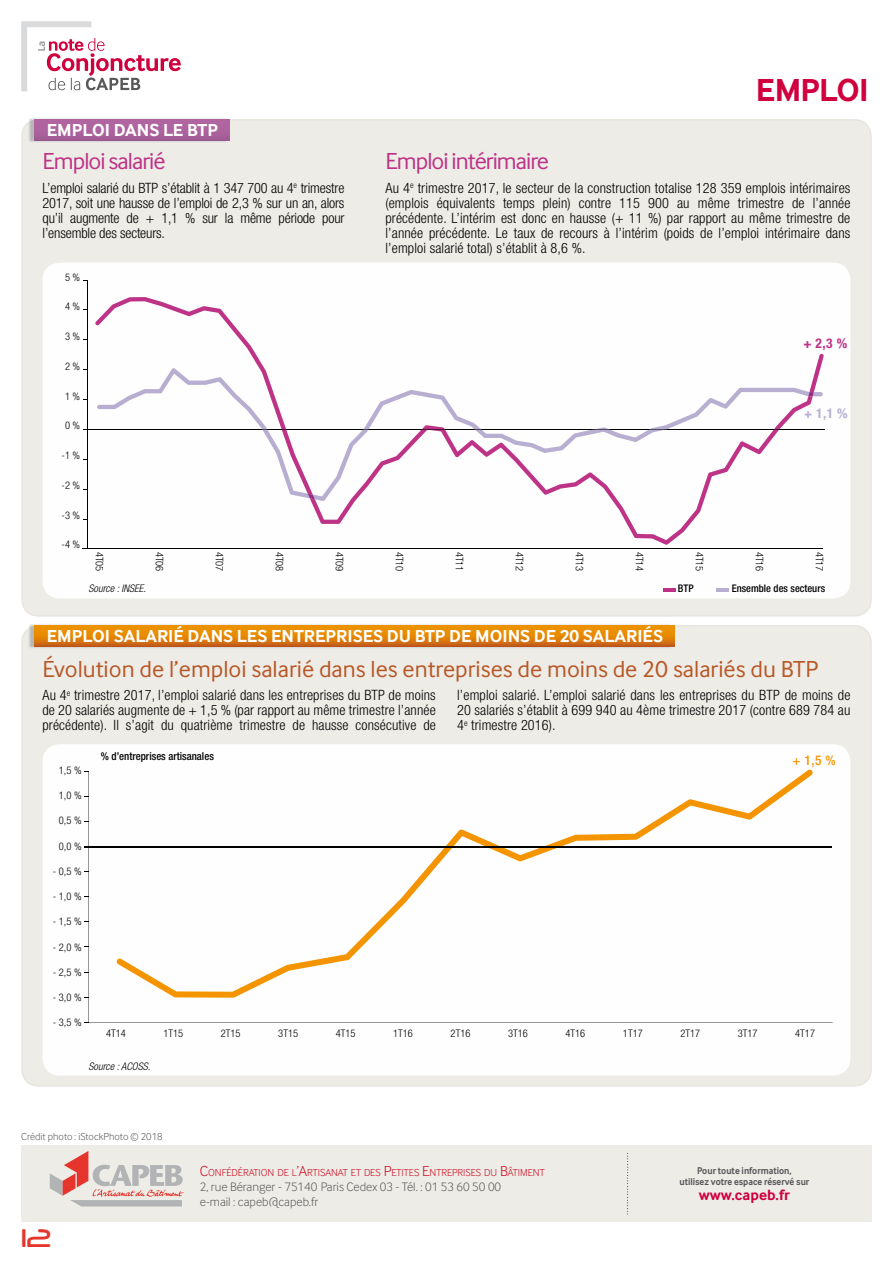
<style>
.page{position:relative;width:893px;height:1263px;background:#fff}
.page>*{position:absolute;margin:0;border:0;box-sizing:border-box;transform-origin:0 0}
.t1{font:700 33px "Inter Face";letter-spacing:-.02em;color:#cf003d}
.t2{font:30px "Neuropol";color:#e5352c}
.t3{font:24px "Inter Face";color:#b85827}
.t4{font:24px "Inter Face";letter-spacing:-.04em;color:#bf3187}
.t5{font:700 18px "Inter Face";color:#fff}
.t6{font:700 15.45px "Inter Face";color:#cf003d}
.t7{font:300 condensed 14.25px/15px "Helvetica Neue LT Std";letter-spacing:.01em;color:#000;text-align:justify}
.t8{font:500 condensed 13.5px "Helvetica Neue LT Std";color:#f39400}
.t9{font:700 condensed 13.5px "Helvetica Neue LT Std";color:#b8afd3}
.t10{font:700 condensed 13.5px "Helvetica Neue LT Std";color:#bf3187}
.t11{font:300 12.75px/15px "Inter Face";color:#58585a}
.t12{font:500 condensed 10.95px "Helvetica Neue LT Std";color:#000}
.t13{font:300 condensed 10.5px "Helvetica Neue LT Std";color:#000}
.t14{font:300 10.5px "Inter Face";color:#cd071e}
.t15{font:300 10.5px "Inter Face";color:#58585a}
.t16{font:italic 300 condensed 10.5px "Helvetica Neue LT Std";color:#000}
.t17{font:500 condensed 10.5px "Helvetica Neue LT Std";color:#000}
.t18{font:700 10.2px/12px "Inter Face";color:#58585a;text-align:center;scale:.9 1}
.s1{font-size:15px}
</style>
<div class="page">
<div style="left:21px;top:625px;width:851px;height:462px;background:#edece7"></div>
<div style="left:21px;top:1145px;width:851px;height:76px;background:#edece7"></div>
<svg style="left:627px;top:1153px;width:1px;height:61px"></svg>
<svg style="left:50px;top:1151px;width:134px;height:55px"></svg>
<svg style="left:21px;top:21px;width:160px;height:70px"></svg>
<div style="left:43px;top:744px;width:807px;height:331px;background:#fefefe;border-radius:17px"></div>
<div style="left:21px;top:119px;width:851px;height:498px;background:#edece7"></div>
<img style="left:28px;top:124px;width:198px;height:19px">
<img style="left:28px;top:119px;width:6px;height:5px">
<div style="left:34px;top:119px;width:195px;height:22px;background:linear-gradient(to right,#ab629c,#ab619c)"></div>
<img style="left:28px;top:630px;width:643px;height:19px">
<div style="left:34px;top:625px;width:640px;height:22px;background:linear-gradient(to bottom,#f7a000,#cc6614)"></div>
<svg style="left:43px;top:263px;width:807px;height:335px"></svg>
<hr style="left:87px;top:280px;width:1px;height:268px;background:#000">
<hr style="left:83px;top:429px;width:741px;height:1px;background:#000">
<hr style="left:83px;top:549px;width:740px;height:1px;background:#000">
<hr style="left:663px;top:588px;width:12px;height:4px;background:#bf3187">
<hr style="left:716px;top:588px;width:13px;height:4px;background:#b8afd3">
<svg style="left:88px;top:772px;width:745px;height:251px"></svg>
<svg style="left:95px;top:297px;width:729px;height:248px"></svg>
<svg style="left:97px;top:368px;width:726px;height:133px"></svg>
<svg style="left:262px;top:429px;width:46px;height:1px"></svg>
<svg style="left:308px;top:392px;width:506px;height:107px"></svg>
<svg style="left:116px;top:769px;width:697px;height:229px"></svg>
<hr style="left:84px;top:846px;width:748px;height:1px;background:#000">
<p class="t5" style="left:47px;top:119px;width:173px">EMPLOI DANS LE BTP</p>
<h1 class="t1" style="left:756px;top:70px;width:115px">EMPLOI</h1>
<h3 class="t4" style="left:43px;top:148px;width:125px">Emploi salarié</h3>
<p class="t7" style="left:43px;top:180px;width:303px">L’emploi salarié du BTP s’établit à 1 347 700 au 4<sup>e</sup> trimestre 2017, soit une hausse de l’emploi de 2,3 % sur un an, alors qu’il augmente de + 1,1 % sur la même période pour l’ensemble des secteurs.</p>
<p class="t13" style="left:65px;top:271px;width:17px">5 %</p>
<p class="t13" style="left:65px;top:301px;width:17px">4 %</p>
<p class="t13" style="left:65px;top:330px;width:17px">3 %</p>
<p class="t13" style="left:65px;top:360px;width:17px">2 %</p>
<p class="t13" style="left:65px;top:390px;width:17px">1 %</p>
<p class="t13" style="left:65px;top:420px;width:17px">0 %</p>
<p class="t13" style="left:62px;top:449px;width:20px">-1 %</p>
<p class="t13" style="left:62px;top:479px;width:20px">-2 %</p>
<p class="t13" style="left:62px;top:509px;width:20px">-3 %</p>
<p class="t13" style="left:62px;top:539px;width:20px">-4 %</p>
<p class="t13" style="left:105px;top:551px;width:21px;rotate:90deg">4T05</p>
<p class="t13" style="left:165px;top:551px;width:21px;rotate:90deg">4T06</p>
<p class="t13" style="left:225px;top:551px;width:21px;rotate:90deg">4T07</p>
<p class="t13" style="left:285px;top:551px;width:21px;rotate:90deg">4T08</p>
<p class="t13" style="left:345px;top:551px;width:21px;rotate:90deg">4T09</p>
<p class="t13" style="left:405px;top:551px;width:21px;rotate:90deg">4T10</p>
<p class="t13" style="left:465px;top:551px;width:21px;rotate:90deg">4T11</p>
<p class="t13" style="left:525px;top:551px;width:21px;rotate:90deg">4T12</p>
<p class="t13" style="left:585px;top:551px;width:21px;rotate:90deg">4T13</p>
<p class="t13" style="left:645px;top:551px;width:21px;rotate:90deg">4T14</p>
<p class="t13" style="left:705px;top:551px;width:21px;rotate:90deg">4T15</p>
<p class="t13" style="left:765px;top:551px;width:21px;rotate:90deg">4T16</p>
<p class="t13" style="left:825px;top:551px;width:21px;rotate:90deg">4T17</p>
<p class="t16" style="left:89px;top:583px;width:59px">Source : INSEE.</p>
<p class="t17" style="left:678px;top:582px;width:17px">BTP</p>
<p class="t17" style="left:732px;top:582px;width:95px">Ensemble des secteurs</p>
<h3 class="t4" style="left:385px;top:148px;width:165px">Emploi intérimaire</h3>
<p class="t7" style="left:385px;top:180px;width:467px">Au 4<sup>e</sup> trimestre 2017, le secteur de la construction totalise 128 359 emplois intérimaires (emplois équivalents temps plein) contre 115 900 au même trimestre de l’année précédente. L’intérim est donc en hausse (+ 11 %) par rapport au même trimestre de l’année précédente. Le taux de recours à l’intérim (poids de l’emploi intérimaire dans l’emploi salarié total) s’établit à 8,6 %.</p>
<p class="t10" style="left:803px;top:335px;width:45px">+ 2,3 %</p>
<p class="t9" style="left:804px;top:405px;width:45px">+ 1,1 %</p>
<p class="t5" style="left:47px;top:625px;width:618px">EMPLOI SALARIÉ DANS LES ENTREPRISES DU BTP DE MOINS DE 20 SALARIÉS</p>
<h3 class="t3" style="left:43px;top:655px;width:777px">Évolution de l’emploi salarié dans les entreprises de moins de 20 salariés du BTP</h3>
<p class="t7" style="left:43px;top:688px;width:395px">Au 4<sup>e</sup> trimestre 2017, l’emploi salarié dans les entreprises du BTP de moins de 20 salariés augmente de + 1,5 % (par rapport au même trimestre l’année précédente). Il s’agit du quatrième trimestre de hausse consécutive de</p>
<p class="t7" style="left:457px;top:688px;width:395px">l’emploi salarié. L’emploi salarié dans les entreprises du BTP de moins de 20 salariés s’établit à 699 940 au 4ème trimestre 2017 (contre 689 784 au 4<sup>e</sup> trimestre 2016).</p>
<p class="t13" style="left:59px;top:764px;width:24px">1,5 %</p>
<p class="t13" style="left:59px;top:789px;width:24px">1,0 %</p>
<p class="t13" style="left:59px;top:814px;width:24px">0,5 %</p>
<p class="t13" style="left:59px;top:840px;width:24px">0,0 %</p>
<p class="t13" style="left:53px;top:865px;width:30px">- 0,5 %</p>
<p class="t13" style="left:53px;top:890px;width:30px">- 1,0 %</p>
<p class="t13" style="left:53px;top:915px;width:30px">- 1,5 %</p>
<p class="t13" style="left:53px;top:941px;width:30px">- 2,0 %</p>
<p class="t13" style="left:53px;top:966px;width:30px">- 2,5 %</p>
<p class="t13" style="left:53px;top:991px;width:30px">- 3,0 %</p>
<p class="t13" style="left:53px;top:1017px;width:30px">- 3,5 %</p>
<p class="t12" style="left:101px;top:750px;width:115px">% d’entreprises artisanales</p>
<p class="t8" style="left:792px;top:752px;width:45px">+ 1,5 %</p>
<p class="t13" style="left:106px;top:1027px;width:21px">4T14</p>
<p class="t13" style="left:163px;top:1027px;width:21px">1T15</p>
<p class="t13" style="left:221px;top:1027px;width:21px">2T15</p>
<p class="t13" style="left:278px;top:1027px;width:21px">3T15</p>
<p class="t13" style="left:336px;top:1027px;width:21px">4T15</p>
<p class="t13" style="left:393px;top:1027px;width:21px">1T16</p>
<p class="t13" style="left:451px;top:1027px;width:21px">2T16</p>
<p class="t13" style="left:508px;top:1027px;width:21px">3T16</p>
<p class="t13" style="left:565px;top:1027px;width:21px">4T16</p>
<p class="t13" style="left:623px;top:1027px;width:21px">1T17</p>
<p class="t13" style="left:680px;top:1027px;width:21px">2T17</p>
<p class="t13" style="left:738px;top:1027px;width:21px">3T17</p>
<p class="t13" style="left:795px;top:1027px;width:21px">4T17</p>
<p class="t16" style="left:89px;top:1060px;width:63px">Source : ACOSS.</p>
<p class="t15" style="left:21px;top:1131px;width:143px">Crédit photo : iStockPhoto © 2018</p>
<h2 class="t2" style="left:21px;top:1222px;width:31px">12</h2>
<p class="t14" style="left:200px;top:1167px;width:346px"><span class="s1">C</span>ONFÉDÉRATION DE L<span class="s1">’A</span>RTISANAT ET DES <span class="s1">P</span>ETITES <span class="s1">E</span>NTREPRISES DU <span class="s1">B</span>ÂTIMENT</p>
<p class="t11" style="left:200px;top:1179px;width:303px">2, rue Béranger - 75140 Paris Cedex 03 - Tél. : 01 53 60 50 00 e-mail : capeb@capeb.fr</p>
<p class="t18" style="left:679px;top:1164px;width:146px">Pour toute information,<br>utilisez votre espace réservé sur</p>
<p class="t6" style="left:699px;top:1185px;width:93px">www.capeb.fr</p>
</div>
